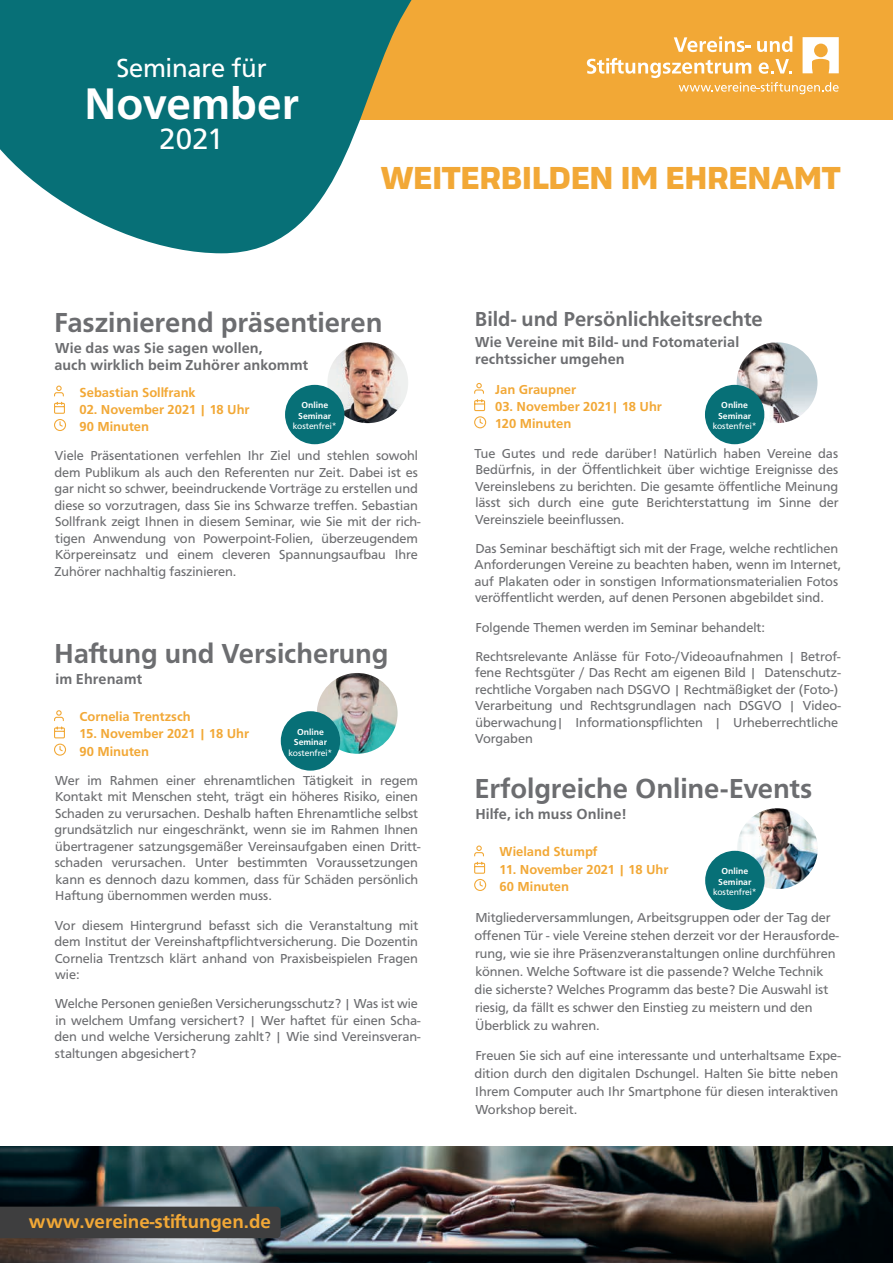
<style>
.page{position:relative;width:893px;height:1263px;background:#fff}
.page>*{position:absolute;margin:0;border:0;box-sizing:border-box;transform-origin:0 0}
.t1{font:700 45.9px "Carto Gothic Std";color:#fff}
.t2{font:700 33px "Allotrope";color:#f2a836}
.t3{font:30.6px "Carto Gothic Std";color:#fff}
.t4{font:700 28.5px "Carto Gothic Std";letter-spacing:-.005em;color:#6c6d70}
.t5{font:27px "Carto Gothic Std";color:#fff}
.t6{font:700 21px "Carto Gothic Std";color:#6c6d70}
.t7{font:700 19.5px "Carto Gothic Std";color:#f2a836}
.t8{font:700 15px/16.5px "Carto Gothic Std";letter-spacing:.005em;color:#6c6d70}
.t9{font:13.5px/16.5px "Carto Gothic Std";color:#6c6d70}
.t10{font:700 13.5px/17.2px "Carto Gothic Std";color:#f2a836}
.t11{font:700 9px/10.5px "Carto Gothic Std";color:#fff;text-align:center}
.t12{font:9px "Carto Gothic Std";letter-spacing:-.005em;color:#fff}
</style>
<div class="page">
<svg style="left:54px;top:385px;width:12px;height:46px"></svg>
<img style="left:327px;top:342px;width:81px;height:81px;border-radius:40px">
<div style="left:285px;top:385px;width:59px;height:59px;background:#077077;border-radius:50%"></div>
<svg style="left:474px;top:383px;width:13px;height:46px"></svg>
<img style="left:737px;top:342px;width:80px;height:81px;border-radius:40px">
<div style="left:705px;top:385px;width:59px;height:59px;background:#077077;border-radius:50%"></div>
<svg style="left:54px;top:710px;width:12px;height:46px"></svg>
<img style="left:317px;top:673px;width:81px;height:81px;border-radius:40px">
<div style="left:281px;top:711px;width:59px;height:60px;background:#077077;border-radius:50%"></div>
<svg style="left:474px;top:845px;width:13px;height:46px"></svg>
<img style="left:737px;top:808px;width:81px;height:81px;border-radius:40px">
<div style="left:705px;top:851px;width:60px;height:59px;background:#077077;border-radius:50%"></div>
<div style="left:0;top:0;width:893px;height:120px;background:#f2a836"></div>
<svg style="left:587px;top:36px;width:252px;height:58px"></svg>
<svg style="left:0;top:0;width:412px;height:253px;fill:#077077"></svg>
<img style="left:0;top:1146px;width:893px;height:117px">
<div style="left:0;top:1206px;width:281px;height:32px;background:#3e3e3f"></div>
<h3 class="t5" style="left:116px;top:52px;width:152px">Seminare für</h3>
<h1 class="t1" style="left:84px;top:77px;width:216px">November</h1>
<h3 class="t3" style="left:159px;top:121px;width:66px">2021</h3>
<h2 class="t2" style="left:381px;top:156px;width:462px">WEITERBILDEN IM EHRENAMT</h2>
<h3 class="t4" style="left:54px;top:306px;width:330px">Faszinierend präsentieren</h3>
<p class="t8" style="left:54px;top:340px;width:255px">Wie das was Sie sagen wollen,<br>auch wirklich beim Zuhörer ankommt</p>
<p class="t10" style="left:80px;top:383px;width:118px">Sebastian Sollfrank</p>
<p class="t10" style="left:80px;top:401px;width:172px">02. November 2021 | 18 Uhr<br>90 Minuten</p>
<p class="t9" style="left:54px;top:448px;width:368px">Viele Präsentationen verfehlen Ihr Ziel und stehlen sowohl dem Publikum als auch den Referenten nur Zeit. Dabei ist es gar nicht so schwer, beeindruckende Vorträge zu erstellen und diese so vorzutragen, dass Sie ins Schwarze treffen. Sebastian Sollfrank zeigt Ihnen in diesem Seminar, wie Sie mit der rich&shy;tigen Anwendung von Powerpoint-Folien, überzeugendem Körpereinsatz und einem cleveren Spannungsaufbau Ihre Zuhörer nachhaltig faszinieren.</p>
<p class="t11" style="left:298px;top:400px;width:35px">Online<br>Seminar</p>
<p class="t12" style="left:293px;top:421px;width:45px">kostenfrei*</p>
<h3 class="t4" style="left:54px;top:637px;width:336px">Haftung und Versicherung</h3>
<p class="t8" style="left:55px;top:670px;width:88px">im Ehrenamt</p>
<p class="t10" style="left:80px;top:708px;width:113px">Cornelia Trentzsch</p>
<p class="t10" style="left:80px;top:725px;width:171px">15. November 2021 | 18 Uhr<br>90 Minuten</p>
<p class="t9" style="left:54px;top:772px;width:368px">Wer im Rahmen einer ehrenamtlichen Tätigkeit in regem Kontakt mit Menschen steht, trägt ein höheres Risiko, einen Schaden zu verursachen. Deshalb haften Ehrenamtliche selbst grundsätzlich nur eingeschränkt, wenn sie im Rahmen Ihnen übertragener satzungsgemäßer Vereinsaufgaben einen Dritt&shy;schaden verursachen. Unter bestimmten Voraussetzungen kann es dennoch dazu kommen, dass für Schäden persönlich Haftung übernommen werden muss.</p>
<p class="t9" style="left:54px;top:917px;width:365px;text-align:justify">Vor diesem Hintergrund befasst sich die Veranstaltung mit dem Institut der Vereinshaftpflichtversicherung. Die Dozentin Cornelia Trentzsch klärt anhand von Praxisbeispielen Fragen wie:</p>
<p class="t9" style="left:54px;top:996px;width:368px">Welche Personen genießen Versicherungsschutz? | Was ist wie in welchem Umfang versichert? | Wer haftet für einen Scha&shy;den und welche Versicherung zahlt? | Wie sind Vereinsveran&shy;staltungen abgesichert?</p>
<p class="t11" style="left:294px;top:726px;width:35px">Online<br>Seminar</p>
<p class="t12" style="left:289px;top:747px;width:45px">kostenfrei*</p>
<h3 class="t7" style="left:29px;top:1210px;width:244px">www.vereine-stiftungen.de</h3>
<h3 class="t6" style="left:475px;top:307px;width:290px">Bild- und Persönlichkeitsrechte</h3>
<p class="t8" style="left:475px;top:334px;width:266px">Wie Vereine mit Bild- und Fotomaterial rechtssicher umgehen</p>
<p class="t10" style="left:495px;top:381px;width:83px">Jan Graupner</p>
<p class="t10" style="left:495px;top:398px;width:168px">03. November 2021| 18 Uhr<br>120 Minuten</p>
<p class="t9" style="left:474px;top:445px;width:366px;text-align:justify">Tue Gutes und rede darüber! Natürlich haben Vereine das Bedürfnis, in der Öffentlichkeit über wichtige Ereignisse des Vereinslebens zu berichten. Die gesamte öffentliche Meinung lässt sich durch eine gute Berichterstattung im Sinne der Vereinsziele beeinflussen.</p>
<p class="t9" style="left:474px;top:540px;width:368px">Das Seminar beschäftigt sich mit der Frage, welche rechtlichen Anforderungen Vereine zu beachten haben, wenn im Internet, auf Plakaten oder in sonstigen Informationsmaterialien Fotos veröffentlicht werden, auf denen Personen abgebildet sind.</p>
<p class="t9" style="left:475px;top:612px;width:367px;line-height:29.2px">Folgende Themen werden im Seminar behandelt:<br>Rechtsrelevante Anlässe für Foto-/Videoaufnahmen | Betrof-</p>
<p class="t9" style="left:475px;top:665px;width:367px">fene Rechtsgüter / Das Recht am eigenen Bild | Datenschutz&shy;rechtliche Vorgaben nach DSGVO | Rechtmäßigket der (Foto-)<br>Verarbeitung und Rechtsgrundlagen nach DSGVO | Video&shy;überwachung| Informationspflichten | Urheberrechtliche Vorgaben</p>
<p class="t11" style="left:718px;top:400px;width:35px">Online<br>Seminar</p>
<p class="t12" style="left:713px;top:421px;width:45px">kostenfrei*</p>
<h3 class="t4" style="left:474px;top:772px;width:340px">Erfolgreiche Online-Events</h3>
<p class="t8" style="left:475px;top:806px;width:153px">Hilfe, ich muss Online!</p>
<p class="t10" style="left:500px;top:843px;width:99px">Wieland Stumpf</p>
<p class="t10" style="left:500px;top:861px;width:170px">11. November 2021 | 18 Uhr<br>60 Minuten</p>
<p class="t9" style="left:475px;top:908px;width:366px;line-height:18px">Mitgliederversammlungen, Arbeitsgruppen oder der Tag der offenen Tür - viele Vereine stehen derzeit vor der Herausforde&shy;rung, wie sie ihre Präsenzveranstaltungen online durchführen können. Welche Software ist die passende? Welche Technik die sicherste? Welches Programm das beste? Die Auswahl ist riesig, da fällt es schwer den Einstieg zu meistern und den Überblick zu wahren.</p>
<p class="t9" style="left:475px;top:1047px;width:368px;line-height:18px">Freuen Sie sich auf eine interessante und unterhaltsame Expe&shy;dition durch den digitalen Dschungel. Halten Sie bitte neben Ihrem Computer auch Ihr Smartphone für diesen interaktiven Workshop bereit.</p>
<p class="t11" style="left:718px;top:866px;width:35px">Online<br>Seminar</p>
<p class="t12" style="left:713px;top:887px;width:45px">kostenfrei*</p>
</div>
